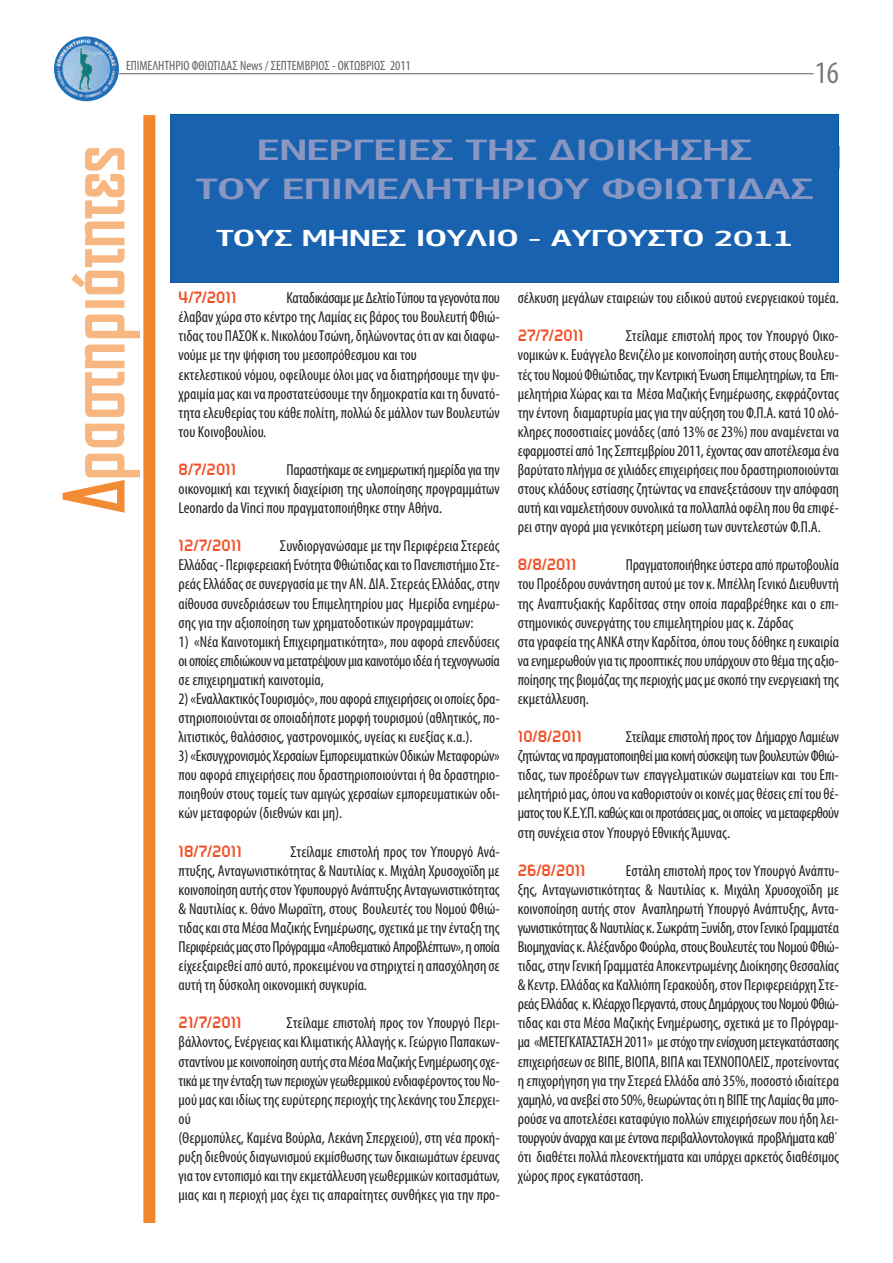
<style>
.page{position:relative;width:893px;height:1263px;background:#fff}
.page>*{position:absolute;margin:0;border:0;box-sizing:border-box;transform-origin:0 0}
.t1{font:condensed 31.5px "Myriad Pro";color:#76787b}
.t2{font:condensed 15.9px/19px "Myriad Pro";color:#231f20;text-align:justify}
.t3{font:700 15.9px "PF Mechanica A Pro";color:#f05026}
.t4{font:condensed 13.5px "Myriad Pro";color:#615e5f}
</style>
<div class="page">
<hr style="left:113px;top:73px;width:701px;height:1px;background:#76787b">
<img style="left:54px;top:36px;width:65px;height:65px;border-radius:50%">
<div style="left:143px;top:115px;width:12px;height:1108px;background:#f2862a"></div>
<div style="left:171px;top:115px;width:667px;height:167px;background:#1862af"></div>
<div style="left:170px;top:114px;width:669px;height:169px;border:1px solid #035c9c"></div>
<p class="t4" style="left:126px;top:60px;width:286px">ΕΠΙΜΕΛΗΤΗΡΙΟ ΦΘΙΩΤΙΔΑΣ News / ΣΕΠΤΕΜΒΡΙΟΣ - ΟΚΤΩΒΡΙΟΣ 2011</p>
<h1 class="t1" style="left:815px;top:62px;width:26px">16</h1>
<p class="t3" style="left:179px;top:291px;width:60px">4/7/2011</p>
<p class="t2" style="left:179px;top:290px;width:323px;text-align:left;text-indent:108px">Καταδικάσαμεμε ΔελτίοΤύπουταγεγονότα που έλαβανχώραστοκέντροτης Λαμίαςεις βάροςτου Βουλευτή Φθιώ&shy;τιδαςτου ΠΑΣΟΚ κ. ΝικολάουΤσώνη,δηλώνονταςότιανκαιδιαφω&shy;νούμε με την ψήφιση του μεσοπρόθεσμου και του<br>εκτελεστικού νόμου, οφείλουμε όλοι μας να διατηρήσουμε την ψυ&shy;χραιμίαμαςκαινα προστατεύσουμετηνδημοκρατίακαιτη δυνατό&shy;τηταελευθερίαςτουκάθε πολίτη, πολλώ δεμάλλοντων Βουλευτών του Κοινοβουλίου.</p>
<p class="t3" style="left:179px;top:463px;width:59px">8/7/2011</p>
<p class="t2" style="left:179px;top:461px;width:323px;text-indent:108px">Παραστήκαμεσεενημερωτική ημερίδαγιατην οικονομική και τεχνική διαχείριση της υλοποίησης προγραμμάτων Leonardo da Vinci που πραγματοποιήθηκε στην Αθήνα.</p>
<p class="t3" style="left:179px;top:539px;width:65px">12/7/2011</p>
<p class="t2" style="left:179px;top:538px;width:323px;text-indent:101px">Συνδιοργανώσαμεμετην Περιφέρεια Στερεάς Ελλάδας- Περιφερειακή ΕνότηταΦθιώτιδαςκαιτο Πανεπιστήμιο Στε&shy;ρεάςΕλλάδαςσεσυνεργασίαμετην ΑΝ. ΔΙΑ. ΣτερεάςΕλλάδας,στην αίθουσα συνεδριάσεων του Επιμελητηρίου μας Ημερίδα ενημέρω&shy;σης για την αξιοποίηση των χρηματοδοτικών προγραμμάτων:</p>
<p class="t2" style="left:179px;top:633px;width:323px;text-align:left">1) «Νέα Καινοτομική Επιχειρηματικότητα», που αφορά επενδύσεις οιοποίεςεπιδιώκουνναμετατρέψουνμιακαινοτόμοιδέα ή τεχνογνωσία σε επιχειρηματική καινοτομία,<br>2)«ΕναλλακτικόςΤουρισμός», πουαφοράεπιχειρήσειςοιοποίεςδρα&shy;στηριοποιούνταισεοποιαδήποτεμορφή τουρισμού(αθλητικός, πο&shy;λιτιστικός, θαλάσσιος, γαστρονομικός, υγείας κι ευεξίας κ.α.).<br>3)«ΕκσυγχρονισμόςΧερσαίωνΕμπορευματικών ΟδικώνΜεταφορών» που αφορά επιχειρήσεις που δραστηριοποιούνται ή θα δραστηριο&shy;ποιηθούν στους τομείς των αμιγώς χερσαίων εμπορευματικών οδι&shy;κών μεταφορών (διεθνών και μη).</p>
<p class="t3" style="left:179px;top:845px;width:65px">18/7/2011</p>
<p class="t2" style="left:179px;top:843px;width:323px;text-indent:112px">Στείλαμε επιστολή προς τον Υπουργό Ανά&shy;πτυξης, Ανταγωνιστικότητας &amp; Ναυτιλίας κ. Μιχάλη Χρυσοχοϊδη με κοινοποίηση αυτήςστον Υφυπουργό Ανάπτυξης Ανταγωνιστικότητας &amp; Ναυτιλίας κ. Θάνο Μωραϊτη, στους Βουλευτές του Νομού Φθιώ&shy;τιδαςκαισταΜέσαΜαζικήςΕνημέρωσης,σχετικάμετηνένταξη της ΠεριφέρειάςμαςστοΠρόγραμμα«ΑποθεματικόΑπροβλέπτων», η οποία είχεεξαιρεθείαπόαυτό, προκειμένουναστηριχτεί η απασχόληση σε αυτή τη δύσκολη οικονομική συγκυρία.</p>
<p class="t3" style="left:179px;top:1016px;width:65px">21/7/2011</p>
<p class="t2" style="left:179px;top:1015px;width:323px;text-align:left;text-indent:108px">Στείλαμε επιστολή προς τον Υπουργό Περι&shy;βάλλοντος,Ενέργειαςκαι Κλιματικής Αλλαγήςκ.Γεώργιο Παπακων&shy;σταντίνουμεκοινοποίηση αυτήςσταΜέσαΜαζικήςΕνημέρωσηςσχε&shy;τικάμετηνένταξη των περιοχώνγεωθερμικούενδιαφέροντοςτου Νο&shy;μούμαςκαι ιδίωςτηςευρύτερης περιοχήςτηςλεκάνηςτου Σπερχει&shy;ού<br>(Θερμοπύλες, Καμένα Βούρλα, Λεκάνη Σπερχειού), στη νέα προκή&shy;ρυξη διεθνούςδιαγωνισμούεκμίσθωσηςτωνδικαιωμάτωνέρευνας γιατονεντοπισμόκαιτηνεκμετάλλευση γεωθερμικώνκοιτασμάτων, μιας και η περιοχή μας έχει τις απαραίτητες συνθήκες για την προ-</p>
<p class="t2" style="left:518px;top:290px;width:323px">σέλκυση μεγάλων εταιρειών του ειδικού αυτού ενεργειακού τομέα.</p>
<p class="t3" style="left:518px;top:329px;width:68px">27/7/2011</p>
<p class="t2" style="left:518px;top:328px;width:323px;text-indent:108px">Στείλαμε επιστολή προς τον Υπουργό Οικο&shy;νομικώνκ.Ευάγγελο Βενιζέλομεκοινοποίηση αυτήςστους Βουλευ&shy;τέςτου ΝομούΦθιώτιδας,την Κεντρική Ένωση Επιμελητηρίων,τα Επι&shy;μελητήριαΧώραςκαιτα ΜέσαΜαζικήςΕνημέρωσης,εκφράζοντας τηνέντονη διαμαρτυρίαμαςγιατηναύξηση του Φ.Π.Α.κατά10ολό&shy;κληρες ποσοστιαίες μονάδες (από 13% σε 23%) που αναμένεται να εφαρμοστείαπό1ης Σεπτεμβρίου2011,έχονταςσαναποτέλεσμαένα βαρύτατο πλήγμασεχιλιάδεςεπιχειρήσεις πουδραστηριοποιούνται στους κλάδους εστίασης ζητώντας να επανεξετάσουν την απόφαση αυτή καιναμελετήσουνσυνολικάτα πολλαπλάοφέλη πουθαεπιφέ&shy;ρει στην αγορά μια γενικότερη μείωση των συντελεστών Φ.Π.Α.</p>
<p class="t3" style="left:518px;top:558px;width:60px">8/8/2011</p>
<p class="t2" style="left:518px;top:557px;width:323px;text-align:left;text-indent:108px">Πραγματοποιήθηκεύστερααπό πρωτοβουλία του Προέδρουσυνάντηση αυτούμετονκ.Μπέλλη Γενικό Διευθυντή της Αναπτυξιακής Καρδίτσας στην οποία παραβρέθηκε και ο επι&shy;στημονικός συνεργάτης του επιμελητηρίου μας κ. Ζάρδας σταγραφείατης ΑΝΚΑ στην Καρδίτσα,όπουτουςδόθηκε η ευκαιρία ναενημερωθούνγιατις προοπτικές πουυπάρχουνστοθέματηςαξιο&shy;ποίησηςτης βιομάζαςτης περιοχήςμαςμεσκοπότηνενεργειακή της εκμετάλλευση.</p>
<p class="t3" style="left:518px;top:730px;width:66px">10/8/2011</p>
<p class="t2" style="left:518px;top:729px;width:323px;text-indent:108px">Στείλαμεεπιστολή προςτον Δήμαρχο Λαμιέων ζητώνταςνα πραγματοποιηθείμιακοινή σύσκεψη των βουλευτώνΦθιώ&shy;τιδας,των προέδρωντων επαγγελματικώνσωματείωνκαι τουΕπι&shy;μελητήριόμας,όπουνακαθοριστούνοικοινέςμαςθέσειςεπίτουθέ&shy;ματοςτου Κ.Ε.Υ.Π.καθώςκαιοι προτάσειςμας,οιοποίες ναμεταφερθούν στη συνέχεια στον Υπουργό ΕθνικήςΆμυνας.</p>
<p class="t3" style="left:518px;top:864px;width:70px">26/8/2011</p>
<p class="t2" style="left:518px;top:862px;width:323px;text-indent:108px">Εστάλη επιστολή προς τον Υπουργό Ανάπτυ&shy;ξης, Ανταγωνιστικότητας &amp; Ναυτιλίας κ. Μιχάλη Χρυσοχοϊδη με κοινοποίηση αυτής στον Αναπληρωτή Υπουργό Ανάπτυξης, Αντα&shy;γωνιστικότητας&amp;Ναυτιλίαςκ. Σωκράτη Ξυνίδη,στονΓενικόΓραμματέα Βιομηχανίαςκ. ΑλέξανδροΦούρλα,στους Βουλευτέςτου ΝομούΦθιώ&shy;τιδας,στηνΓενική Γραμματέα Αποκεντρωμένης Διοίκησης Θεσσαλίας &amp; Κεντρ.Ελλάδαςκα Καλλιόπη Γερακούδη,στον Περιφερειάρχη Στε&shy;ρεάςΕλλάδας κ. ΚλέαρχοΠεργαντά,στουςΔημάρχουςτουΝομούΦθιώ&shy;τιδας και στα Μέσα Μαζικής Ενημέρωσης, σχετικά με το Πρόγραμ&shy;μα «ΜΕΤΕΓΚΑΤΑΣΤΑΣΗ2011» μεστόχοτηνενίσχυση μετεγκατάστασης επιχειρήσεωνσε ΒΙΠΕ, ΒΙΟΠΑ, ΒΙΠΑ καιΤΕΧΝΟΠΟΛΕΙΣ, προτείνοντας η επιχορήγηση γιατην ΣτερεάΕλλάδααπό35%, ποσοστόιδιαίτερα χαμηλό,ναανεβείστο50%,θεωρώνταςότι η ΒΙΠΕτης Λαμίαςθαμπο&shy;ρούσενααποτελέσεικαταφύγιο πολλώνεπιχειρήσεων που ήδη λει&shy;τουργούνάναρχακαιμεέντονα περιβαλλοντολογικά προβλήματακαθ΄ ότι διαθέτει πολλά πλεονεκτήματακαιυπάρχειαρκετόςδιαθέσιμος χώρος προς εγκατάσταση.</p>
</div>
